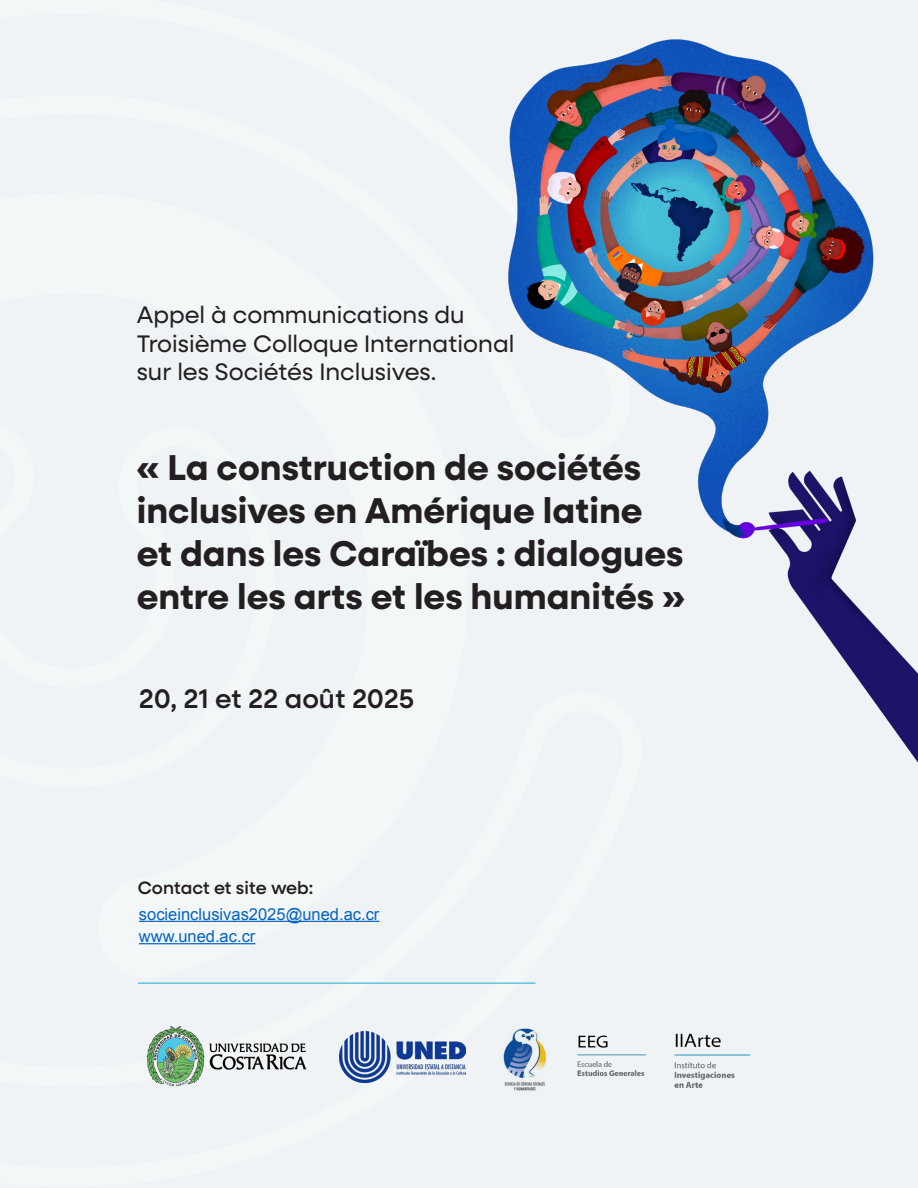
<style>
.page{position:relative;width:918px;height:1188px;background:#fff}
.page>*{position:absolute;margin:0;border:0;box-sizing:border-box;transform-origin:0 0}
.t1{font:700 36px/43.2px "Neulis Sans";color:#231f20}
.t2{font:500 27px "Neulis Sans";letter-spacing:-.005em;color:#231f20}
.t3{font:24px/28.8px "Neulis Sans";color:#231f20}
.t4{font:500 18px "Neulis Sans";color:#231f20}
.t5{font:16.5px "Arial";color:#0563c1}
</style>
<div class="page">
<div style="left:0;top:1px;width:918px;height:1187px;background:#eff3f6"></div>
<img style="left:508px;top:39px;width:410px;height:724px">
<img style="left:340px;top:1031px;width:126px;height:52px">
<img style="left:503px;top:1028px;width:44px;height:63px">
<img style="left:146px;top:1026px;width:161px;height:61px">
<hr style="left:138px;top:983px;width:398px;height:1px;background:#19adc6">
<hr style="left:139px;top:921px;width:240px;height:1px;background:#0563c1">
<hr style="left:139px;top:943px;width:116px;height:1px;background:#0563c1">
<img style="left:674px;top:1033px;width:76px;height:55px">
<img style="left:577px;top:1035px;width:69px;height:41px">
<p class="t3" style="left:137px;top:299px;width:379px">Appel à communications du<br>Troisième Colloque International sur les Sociétés Inclusives.</p>
<p class="t1" style="left:137px;top:444px;width:507px">« La construction de sociétés inclusives en Amérique latine</p>
<p class="t1" style="left:137px;top:531px;width:550px">et dans les Caraïbes : dialogues entre les arts et les humanités »</p>
<p class="t2" style="left:139px;top:679px;width:277px">20, 21 et 22 août 2025</p>
<p class="t4" style="left:138px;top:875px;width:177px">Contact et site web:</p>
<p class="t5" style="left:139px;top:903px;width:242px">socieinclusivas2025@uned.ac.cr</p>
<p class="t5" style="left:139px;top:925px;width:118px">www.uned.ac.cr</p>
</div>
